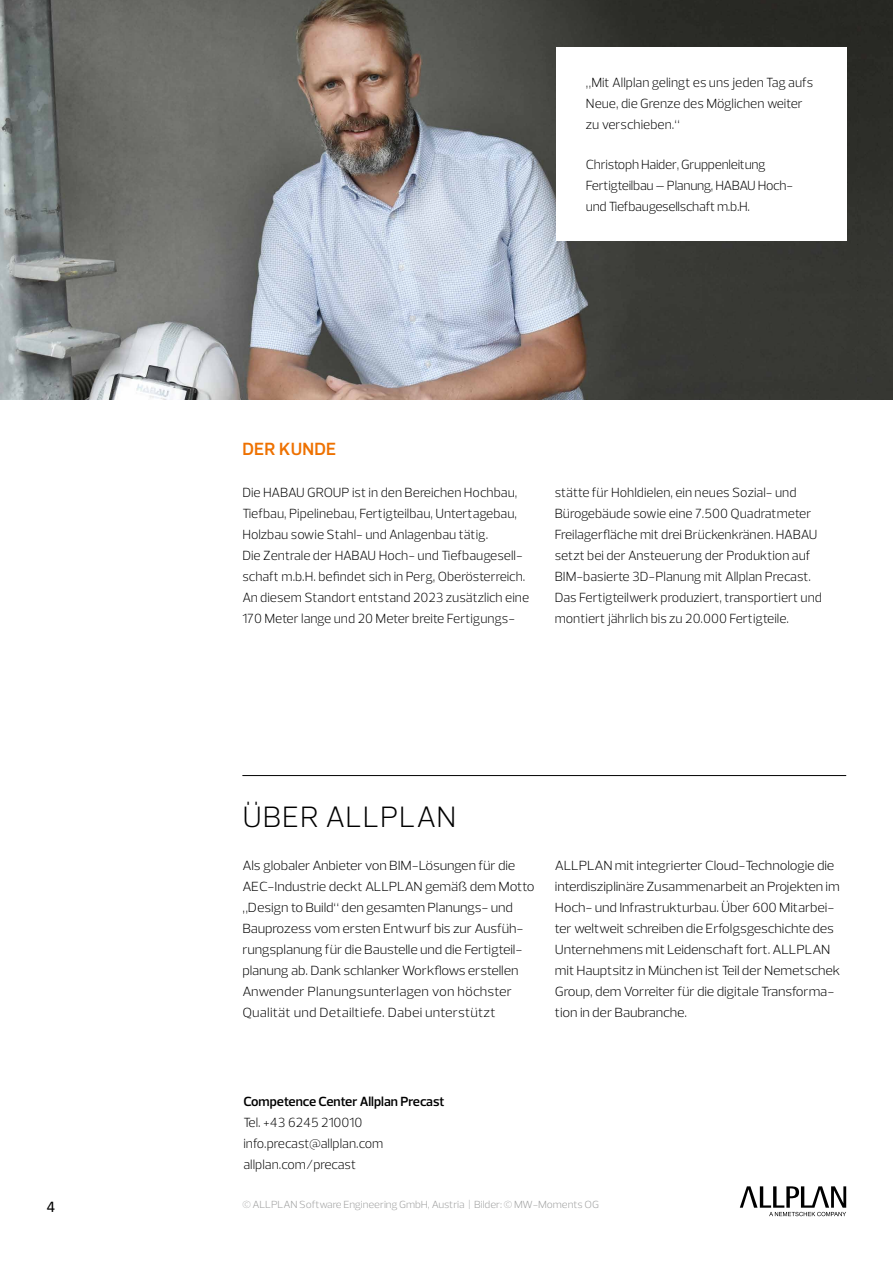
<style>
.page{position:relative;width:893px;height:1263px;background:#fff}
.page>*{position:absolute;margin:0;border:0;box-sizing:border-box;transform-origin:0 0}
.t1{font:300 30px "Prelo";letter-spacing:.025em;color:#000}
.t2{font:600 18px "Prelo";letter-spacing:.015em;color:#ee7100}
.t3{font:16.5px "Calibri";color:#000}
.t4{font:300 13.5px/21px "Prelo";letter-spacing:-.01em;color:#000}
.t5{font:300 13.5px/21px "Prelo";letter-spacing:-.01em;color:#000;scale:1.05 1}
.t6{font:600 13.5px "Prelo";color:#000}
.t7{font:300 10.5px "Prelo";letter-spacing:-.01em;color:#9c9d9d;scale:1.05 1}
</style>
<div class="page">
<img style="left:0;top:0;width:893px;height:400px">
<div style="left:556px;top:47px;width:290px;height:193px;background:#fff"></div>
<svg style="left:740px;top:1186px;width:106px;height:30px"></svg>
<hr style="left:242px;top:775px;width:604px;height:1px;background:#000">
<p class="t3" style="left:47px;top:1195px;width:10px">4</p>
<p class="t4" style="left:586px;top:72px;width:229px">„Mit Allplan gelingt es uns jeden Tag aufs<br>Neue, die Grenze des Möglichen weiter zu verschieben.“</p>
<p class="t4" style="left:586px;top:154px;width:207px">Christoph Haider, Gruppenleitung<br>Fertigteilbau – Planung, HABAU Hoch&shy;und Tiefbaugesellschaft m.b.H.</p>
<h2 class="t2" style="left:242px;top:438px;width:95px">DER KUNDE</h2>
<p class="t4" style="left:242px;top:482px;width:288px">Die HABAU GROUP ist in den Bereichen Hochbau, Tiefbau, Pipelinebau, Fertigteilbau, Untertagebau, Holzbau sowie Stahl- und Anlagenbau tätig.<br>Die Zentrale der HABAU Hoch- und Tiefbaugesell&shy;schaft m.b.H. befindet sich in Perg, Oberösterreich.<br>An diesem Standort entstand 2023 zusätzlich eine 170 Meter lange und 20 Meter breite Fertigungs-</p>
<p class="t4" style="left:555px;top:482px;width:269px">stätte für Hohldielen, ein neues Sozial- und Bürogebäude sowie eine 7.500 Quadratmeter Freilagerfläche mit drei Brückenkränen. HABAU setzt bei der Ansteuerung der Produktion auf BIM-basierte 3D-Planung mit Allplan Precast.<br>Das Fertigteilwerk produziert, transportiert und montiert jährlich bis zu 20.000 Fertigteile.</p>
<h1 class="t1" style="left:243px;top:798px;width:215px">ÜBER ALLPLAN</h1>
<p class="t5" style="left:242px;top:855px;width:280px">Als globaler Anbieter von BIM-Lösungen für die AEC-Industrie deckt ALLPLAN gemäß dem Motto „Design to Build“ den gesamten Planungs- und Bauprozess vom ersten Entwurf bis zur Ausfüh&shy;rungsplanung für die Baustelle und die Fertigteil&shy;planung ab. Dank schlanker Workflows erstellen Anwender Planungsunterlagen von höchster Qualität und Detailtiefe. Dabei unterstützt</p>
<p class="t5" style="left:555px;top:854px;width:273px">ALLPLAN mit integrierter Cloud-Technologie die interdisziplinäre Zusammenarbeit an Projekten im Hoch- und Infrastrukturbau. Über 600 Mitarbei&shy;ter weltweit schreiben die Erfolgsgeschichte des Unternehmens mit Leidenschaft fort. ALLPLAN mit Hauptsitz in München ist Teil der Nemetschek Group, dem Vorreiter für die digitale Transforma&shy;tion in der Baubranche.</p>
<p class="t6" style="left:243px;top:1093px;width:203px">Competence Center Allplan Precast</p>
<p class="t4" style="left:243px;top:1112px;width:141px">Tel. +43 6245 210010 info.precast@allplan.com allplan.com/precast</p>
<p class="t7" style="left:242px;top:1198px;width:341px">© ALLPLAN Software Engineering GmbH, Austria | Bilder: © MW-Moments OG</p>
</div>
